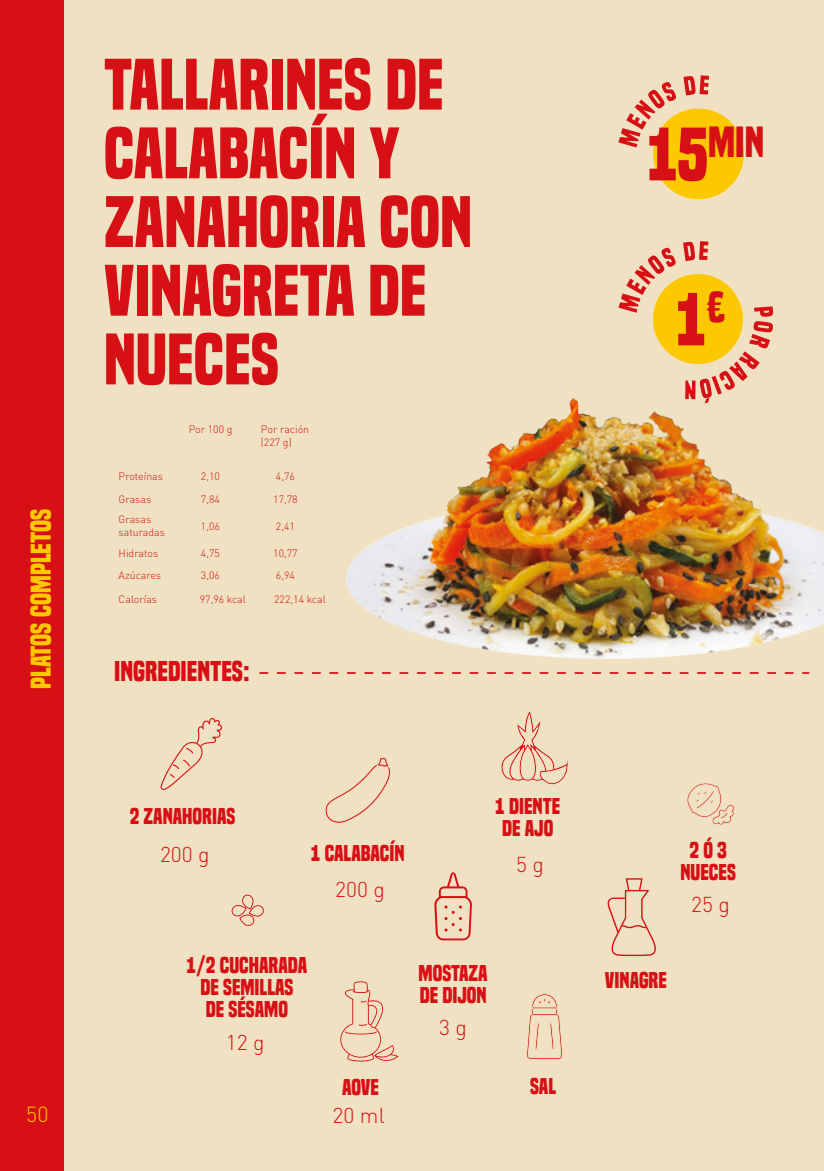
<style>
.page{position:relative;width:824px;height:1171px;background:#fff}
.page>*{position:absolute;margin:0;border:0;box-sizing:border-box;transform-origin:0 0}
.t1{font:700 69.12px "Built Titling Rg";color:#d71016}
.t2{font:700 67.2px/68.6px "Built Titling Rg";color:#d71016}
.t3{font:700 40.6px "Built Titling Rg";color:#d71016}
.t4{font:700 26.6px "Built Titling Rg";color:#fcc900}
.t5{font:700 26.6px "Built Titling Rg";color:#d71016}
.t6{font:300 21.53px "DINOT";color:#fcc900}
.t7{font:700 21.35px/21.7px "Built Titling Rg";color:#d71016;text-align:center}
.t8{font:300 21.35px "DINOT";color:#d71016}
.t9{font:300 10.5px/22.8px "DINOT";color:#d71016}
.s1{font-size:69.65px}
</style>
<div class="page">
<div style="left:0;top:0;width:823px;height:1171px;background:#efe1c1"></div>
<div style="left:0;top:0;width:64px;height:1171px;background:#d71016"></div>
<svg style="left:160px;top:718px;width:62px;height:72px"></svg>
<svg style="left:325px;top:757px;width:66px;height:66px"></svg>
<svg style="left:501px;top:711px;width:68px;height:74px"></svg>
<svg style="left:687px;top:783px;width:47px;height:42px"></svg>
<svg style="left:340px;top:981px;width:58px;height:80px"></svg>
<svg style="left:607px;top:878px;width:49px;height:79px"></svg>
<div style="left:653px;top:109px;width:90px;height:90px;background:#fcc900;border-radius:50%"></div>
<svg style="left:618px;top:82px;width:58px;height:65px"></svg>
<svg style="left:683px;top:75px;width:26px;height:20px"></svg>
<svg style="left:259px;top:672px;width:74px;height:2px"></svg>
<svg style="left:526px;top:993px;width:37px;height:67px"></svg>
<svg style="left:231px;top:894px;width:33px;height:32px"></svg>
<svg style="left:434px;top:872px;width:38px;height:69px"></svg>
<div style="left:457px;top:903px;width:7px;height:7px;border:2px solid #efe1c1;border-radius:50%"></div>
<img style="left:333px;top:398px;width:490px;height:276px">
<div style="left:653px;top:274px;width:89px;height:90px;background:#fcc900;border-radius:50%"></div>
<svg style="left:618px;top:248px;width:57px;height:65px"></svg>
<svg style="left:683px;top:241px;width:25px;height:20px"></svg>
<svg style="left:685px;top:306px;width:88px;height:97px"></svg>
<h3 class="t4" style="left:25px;top:689px;width:182px;rotate:-90deg">PLATOS COMPLETOS</h3>
<h3 class="t6" style="left:26px;top:1101px;width:24px">50</h3>
<h2 class="t2" style="left:104px;top:51px;width:369px">TALLARINES DE<br>CALABACÍN Y<br>ZANAHORIA CON<br>VINAGRETA DE<br>NUECES</h2>
<p class="t9" style="left:119px;top:465px;width:46px">Proteínas</p>
<p class="t9" style="left:119px;top:488px;width:34px;line-height:20.7px">Grasas<br>Grasas</p>
<p class="t9" style="left:119px;top:522px;width:48px;line-height:20.7px">saturadas<br>Hidratos</p>
<p class="t9" style="left:119px;top:563px;width:44px">Azúcares</p>
<p class="t9" style="left:119px;top:588px;width:40px">Calorías</p>
<p class="t9" style="left:189px;top:418px;width:45px">Por 100 g</p>
<p class="t9" style="left:201px;top:465px;width:21px">2,10<br>7,84</p>
<p class="t9" style="left:201px;top:514px;width:21px">1,06</p>
<p class="t9" style="left:201px;top:541px;width:21px;line-height:22.2px">4,75<br>3,06</p>
<p class="t9" style="left:200px;top:588px;width:48px">97,96 kcal</p>
<p class="t9" style="left:261px;top:423px;width:50px;line-height:12.6px">Por ración (227 g)</p>
<p class="t9" style="left:273px;top:465px;width:26px">4,76<br>17,78</p>
<p class="t9" style="left:276px;top:514px;width:21px">2,41</p>
<p class="t9" style="left:273px;top:541px;width:26px;line-height:22.2px">10,77<br>6,94</p>
<p class="t9" style="left:274px;top:588px;width:53px">222,14 kcal</p>
<h3 class="t5" style="left:114px;top:656px;width:137px">INGREDIENTES:</h3>
<h3 class="t3" style="left:646px;top:118px;width:119px"><span class="s1">15</span>MIN</h3>
<h1 class="t1" style="left:675px;top:279px;width:51px">1<sup>€</sup></h1>
<h3 class="t7" style="left:130px;top:805px;width:107px">2 ZANAHORIAS</h3>
<h3 class="t8" style="left:160px;top:840px;width:51px">200 g</h3>
<h3 class="t7" style="left:311px;top:842px;width:95px">1 CALABACÍN</h3>
<h3 class="t8" style="left:335px;top:876px;width:51px">200 g</h3>
<h3 class="t7" style="left:495px;top:796px;width:66px">1 DIENTE<br>DE AJO</h3>
<h3 class="t8" style="left:516px;top:851px;width:29px">5 g</h3>
<h3 class="t7" style="left:186px;top:955px;width:122px">1/2 CUCHARADA<br>DE SEMILLAS<br>DE SÉSAMO</h3>
<h3 class="t7" style="left:418px;top:962px;width:71px;text-align:left">MOSTAZA<br>DE DIJON</h3>
<h3 class="t8" style="left:439px;top:1013px;width:29px">3 g</h3>
<h3 class="t8" style="left:226px;top:1029px;width:40px">12 g</h3>
<h3 class="t7" style="left:342px;top:1076px;width:38px">AOVE</h3>
<h3 class="t8" style="left:332px;top:1102px;width:54px">20 ml</h3>
<h3 class="t7" style="left:530px;top:1075px;width:28px">SAL</h3>
<h3 class="t7" style="left:680px;top:839px;width:57px">2 Ó 3<br>NUECES</h3>
<h3 class="t8" style="left:691px;top:891px;width:40px">25 g</h3>
<h3 class="t7" style="left:605px;top:969px;width:63px">VINAGRE</h3>
</div>
